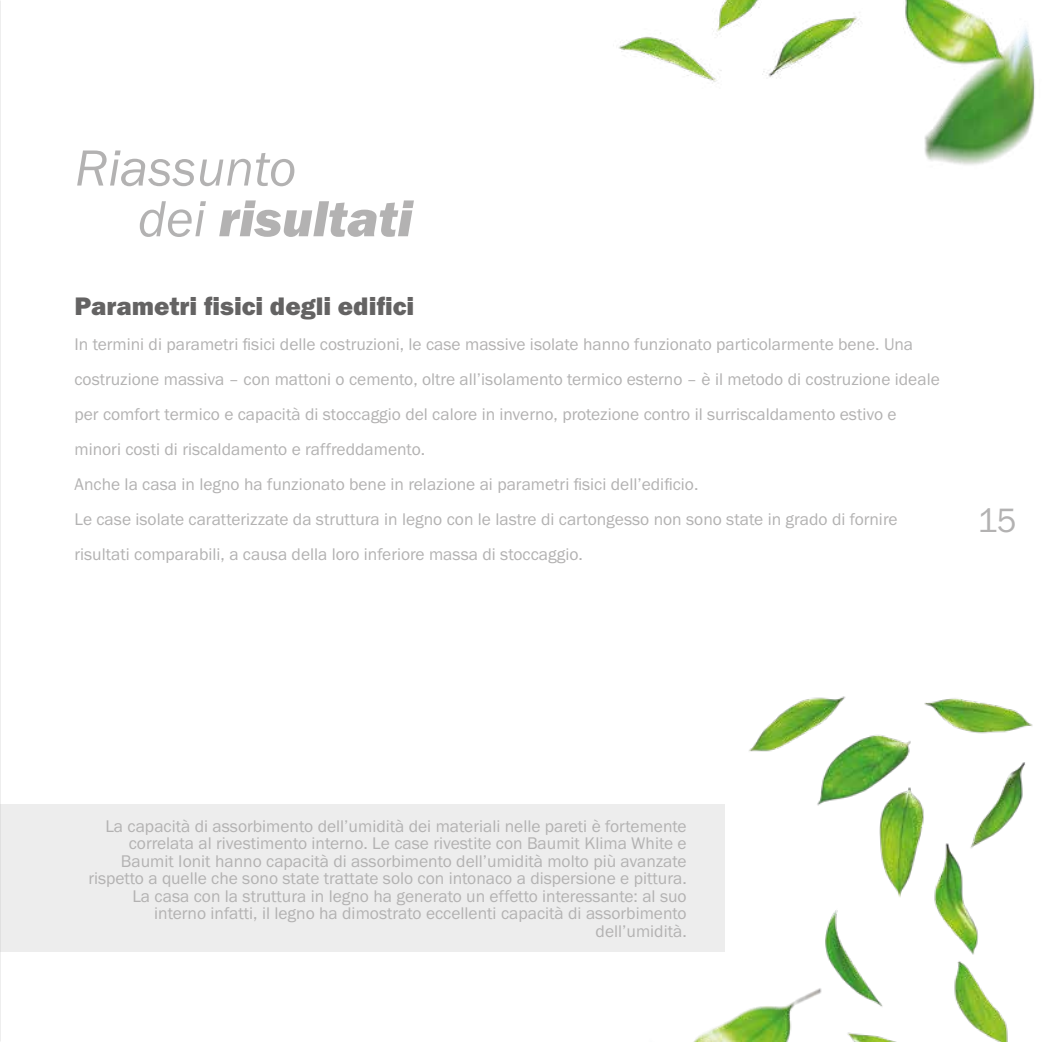
<style>
.page{position:relative;width:1042px;height:1042px;background:#fff}
.page>*{position:absolute;margin:0;border:0;box-sizing:border-box;transform-origin:0 0}
.t1{font:52.5px "Franklin Got Itc TOT Hea Ita";color:#b3b2b2}
.t2{font:52.5px "Franklin Got Itc TOT Boo Ita";color:#b3b2b2}
.t3{font:35px "Franklin Got Itc TOT Boo";color:#b3b2b2}
.t4{font:26.25px "Franklin Got Itc TOT Hea";color:#646363}
.t5{font:17.5px/17.5px "Franklin Got Itc TOT Boo";color:#b3b2b2;text-align:right}
.s1{font-family:"Franklin Got Itc TOT Boo Ita"}
</style>
<div class="page">
<div style="left:0;top:804px;width:724px;height:148px;background:#ededed"></div>
<img style="left:618px;top:0;width:417px;height:165px">
<img style="left:693px;top:696px;width:340px;height:346px">
<img style="left:0;top:0;width:1px;height:1042px">
<h1 class="t2" style="left:75px;top:139px;width:223px">Riassunto</h1>
<h1 class="t1" style="left:138px;top:188px;width:276px"><span class="s1">dei</span> risultati</h1>
<h3 class="t4" style="left:74px;top:291px;width:341px">Parametri fisici degli edifici</h3>
<p class="t5" style="left:74px;top:327px;width:867px;line-height:35px;text-align:left">In termini di parametri fisici delle costruzioni, le case massive isolate hanno funzionato particolarmente bene. Una costruzione massiva – con mattoni o cemento, oltre all’isolamento termico esterno – è il metodo di costruzione ideale per comfort termico e capacità di stoccaggio del calore in inverno, protezione contro il surriscaldamento estivo e minori costi di riscaldamento e raffreddamento.<br>Anche la casa in legno ha funzionato bene in relazione ai parametri fisici dell’edificio.<br>Le case isolate caratterizzate da struttura in legno con le lastre di cartongesso non sono state in grado di fornire risultati comparabili, a causa della loro inferiore massa di stoccaggio.</p>
<h2 class="t3" style="left:977px;top:501px;width:41px">15</h2>
<p class="t5" style="left:88px;top:817px;width:600px">La capacità di assorbimento dell’umidità dei materiali nelle pareti è fortemente correlata al rivestimento interno. Le case rivestite con Baumit Klima White e Baumit Ionit hanno capacità di assorbimento dell’umidità molto più avanzate rispetto a quelle che sono state trattate solo con intonaco a dispersione e pittura.<br>La casa con la struttura in legno ha generato un effetto interessante: al suo interno infatti, il legno ha dimostrato eccellenti capacità di assorbimento dell’umidità.</p>
</div>
